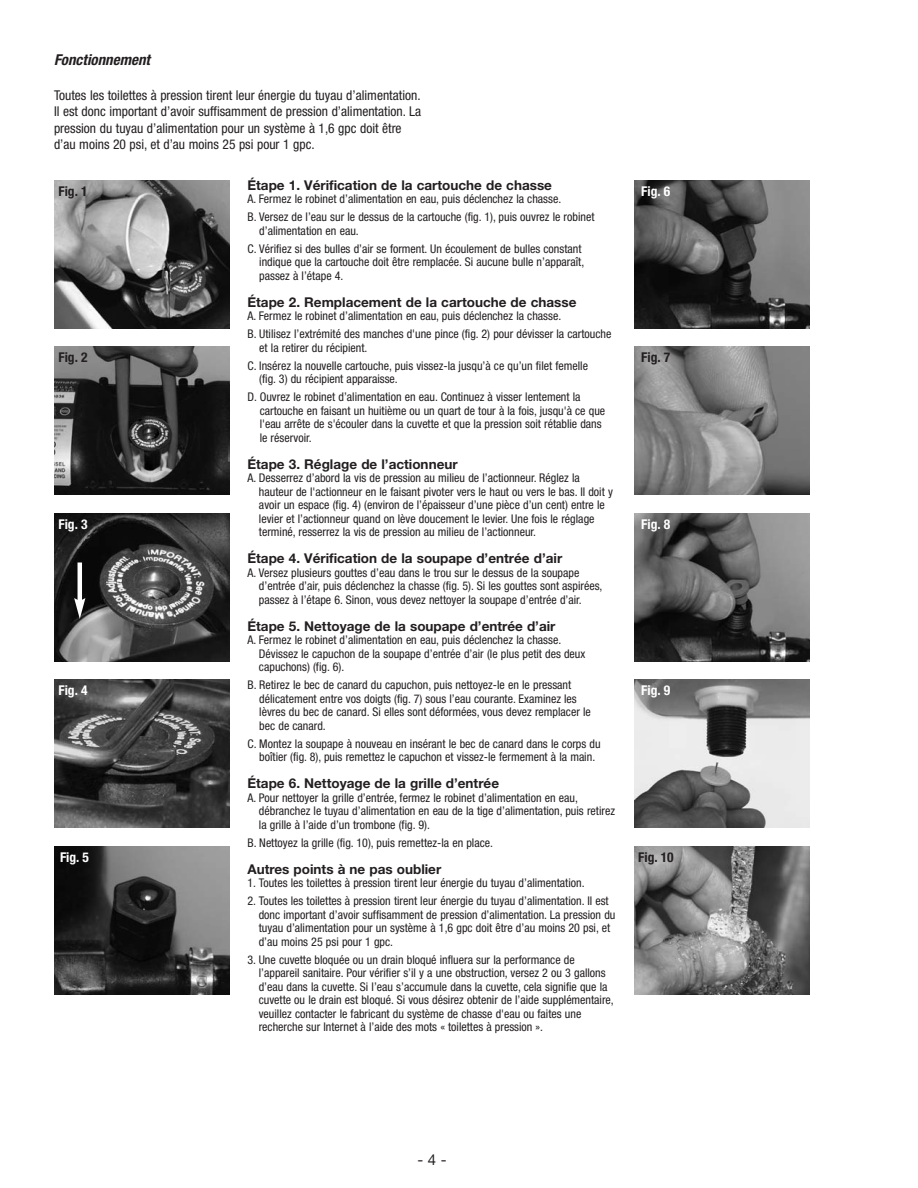
<style>
.page{position:relative;width:918px;height:1188px;background:#fff}
.page>*{position:absolute;margin:0;border:0;box-sizing:border-box;transform-origin:0 0}
.t1{font:italic 700 condensed 15px "Helvetica Neue";color:#231f20}
.t2{font:15px "Helvetica Neue";color:#231f20}
.t3{font:700 13.5px "Helvetica Neue";color:#231f20}
.t4{font:condensed 13.5px/16.5px "Helvetica Neue";color:#231f20}
.t5{font:700 condensed 13.5px "Helvetica Neue";color:#fff}
.t6{font:700 condensed 13.5px "Helvetica Neue";color:#231f20}
.t7{font:condensed 12px/13.5px "Helvetica Neue";color:#231f20}
</style>
<div class="page">
<img style="left:54px;top:180px;width:176px;height:148px">
<img style="left:634px;top:180px;width:176px;height:148px">
<img style="left:634px;top:346px;width:176px;height:149px">
<img style="left:634px;top:513px;width:176px;height:149px">
<img style="left:54px;top:680px;width:176px;height:148px">
<img style="left:634px;top:680px;width:176px;height:148px">
<img style="left:634px;top:846px;width:176px;height:148px">
<img style="left:54px;top:346px;width:176px;height:149px">
<img style="left:54px;top:513px;width:176px;height:149px">
<hr style="left:78px;top:562px;width:4px;height:40px;background:#fff">
<svg style="left:74px;top:598px;width:11px;height:21px"></svg>
<img style="left:54px;top:846px;width:176px;height:148px">
<p class="t1" style="left:54px;top:54px;width:98px">Fonctionnement</p>
<p class="t4" style="left:54px;top:88px;width:369px">Toutes les toilettes à pression tirent leur énergie du tuyau d’alimentation.<br>Il est donc important d’avoir suffisamment de pression d’alimentation. La pression du tuyau d’alimentation pour un système à 1,6 gpc doit être d’au moins 20 psi, et d’au moins 25 psi pour 1 gpc.</p>
<p class="t3" style="left:248px;top:180px;width:306px">Étape 1. Vérification de la cartouche de chasse</p>
<p class="t7" style="left:248px;top:191px;width:349px;line-height:18px">A. Fermez le robinet d’alimentation en eau, puis déclenchez la chasse.<br>B. Versez de l’eau sur le dessus de la cartouche (fig. 1), puis ouvrez le robinet</p>
<p class="t7" style="left:248px;top:222px;width:336px;line-height:18px;text-indent:12px">d’alimentation en eau.<br>C. Vérifiez si des bulles d’air se forment. Un écoulement de bulles constant</p>
<p class="t7" style="left:259px;top:256px;width:326px">indique que la cartouche doit être remplacée. Si aucune bulle n’apparaît, passez à l’étape 4.</p>
<p class="t3" style="left:248px;top:297px;width:331px">Étape 2. Remplacement de la cartouche de chasse</p>
<p class="t7" style="left:248px;top:308px;width:365px;line-height:18px">A. Fermez le robinet d’alimentation en eau, puis déclenchez la chasse.<br>B. Utilisez l’extrémité des manches d'une pince (fig. 2) pour dévisser la cartouche</p>
<p class="t7" style="left:248px;top:339px;width:342px;line-height:18px;text-indent:12px">et la retirer du récipient.<br>C. Insérez la nouvelle cartouche, puis vissez-la jusqu’à ce qu’un filet femelle</p>
<p class="t7" style="left:248px;top:371px;width:335px;line-height:18px;text-indent:12px">(fig. 3) du récipient apparaisse.<br>D. Ouvrez le robinet d’alimentation en eau. Continuez à visser lentement la</p>
<p class="t7" style="left:260px;top:405px;width:347px">cartouche en faisant un huitième ou un quart de tour à la fois, jusqu'à ce que l'eau arrête de s'écouler dans la cuvette et que la pression soit rétablie dans le réservoir.</p>
<p class="t3" style="left:248px;top:459px;width:212px">Étape 3. Réglage de l’actionneur</p>
<p class="t7" style="left:259px;top:472px;width:355px;text-indent:-11px">A. Desserrez d’abord la vis de pression au milieu de l’actionneur. Réglez la hauteur de l'actionneur en le faisant pivoter vers le haut ou vers le bas. Il doit y avoir un espace (fig. 4) (environ de l’épaisseur d’une pièce d’un cent) entre le levier et l’actionneur quand on lève doucement le levier. Une fois le réglage terminé, resserrez la vis de pression au milieu de l’actionneur.</p>
<p class="t3" style="left:248px;top:553px;width:316px">Étape 4. Vérification de la soupape d’entrée d’air</p>
<p class="t7" style="left:259px;top:567px;width:345px;text-indent:-11px">A. Versez plusieurs gouttes d’eau dans le trou sur le dessus de la soupape d’entrée d’air, puis déclenchez la chasse (fig. 5). Si les gouttes sont aspirées, passez à l’étape 6. Sinon, vous devez nettoyer la soupape d’entrée d’air.</p>
<p class="t3" style="left:248px;top:621px;width:310px">Étape 5. Nettoyage de la soupape d’entrée d’air</p>
<p class="t7" style="left:259px;top:634px;width:328px;text-indent:-11px">A. Fermez le robinet d’alimentation en eau, puis déclenchez la chasse.<br>Dévissez le capuchon de la soupape d’entrée d’air (le plus petit des deux capuchons) (fig. 6).</p>
<p class="t7" style="left:259px;top:679px;width:333px;text-indent:-12px">B. Retirez le bec de canard du capuchon, puis nettoyez-le en le pressant délicatement entre vos doigts (fig. 7) sous l’eau courante. Examinez les lèvres du bec de canard. Si elles sont déformées, vous devez remplacer le bec de canard.</p>
<p class="t7" style="left:248px;top:738px;width:355px;text-align:center">C. Montez la soupape à nouveau en insérant le bec de canard dans le corps du boîtier (fig. 8), puis remettez le capuchon et vissez-le fermement à la main.</p>
<p class="t3" style="left:248px;top:778px;width:253px">Étape 6. Nettoyage de la grille d’entrée</p>
<p class="t7" style="left:259px;top:792px;width:358px;text-indent:-11px">A. Pour nettoyer la grille d’entrée, fermez le robinet d’alimentation en eau, débranchez le tuyau d’alimentation en eau de la tige d’alimentation, puis retirez la grille à l’aide d’un trombone (fig. 9).</p>
<p class="t7" style="left:248px;top:837px;width:247px">B. Nettoyez la grille (fig. 10), puis remettez-la en place.</p>
<p class="t3" style="left:248px;top:864px;width:195px">Autres points à ne pas oublier</p>
<p class="t7" style="left:248px;top:877px;width:339px">1. Toutes les toilettes à pression tirent leur énergie du tuyau d’alimentation.</p>
<p class="t7" style="left:259px;top:895px;width:358px;text-indent:-11px">2. Toutes les toilettes à pression tirent leur énergie du tuyau d’alimentation. Il est donc important d’avoir suffisamment de pression d’alimentation. La pression du tuyau d’alimentation pour un système à 1,6 gpc doit être d’au moins 20 psi, et d’au moins 25 psi pour 1 gpc.</p>
<p class="t7" style="left:259px;top:954px;width:357px;text-indent:-11px">3. Une cuvette bloquée ou un drain bloqué influera sur la performance de l’appareil sanitaire. Pour vérifier s’il y a une obstruction, versez 2 ou 3 gallons d’eau dans la cuvette. Si l’eau s’accumule dans la cuvette, cela signifie que la cuvette ou le drain est bloqué. Si vous désirez obtenir de l’aide supplémentaire, veuillez contacter le fabricant du système de chasse d'eau ou faites une recherche sur Internet à l’aide des mots « toilettes à pression ».</p>
<p class="t5" style="left:641px;top:186px;width:31px">Fig. 6</p>
<p class="t6" style="left:59px;top:186px;width:31px">Fig. 1</p>
<p class="t6" style="left:59px;top:352px;width:31px">Fig. 2</p>
<p class="t6" style="left:641px;top:352px;width:31px">Fig. 7</p>
<p class="t5" style="left:59px;top:519px;width:31px">Fig. 3</p>
<p class="t5" style="left:641px;top:519px;width:31px">Fig. 8</p>
<p class="t5" style="left:59px;top:685px;width:31px">Fig. 4</p>
<p class="t5" style="left:641px;top:685px;width:31px">Fig. 9</p>
<p class="t5" style="left:60px;top:853px;width:31px">Fig. 5</p>
<p class="t6" style="left:638px;top:853px;width:37px">Fig. 10</p>
<p class="t2" style="left:417px;top:1154px;width:31px">- 4 -</p>
</div>
